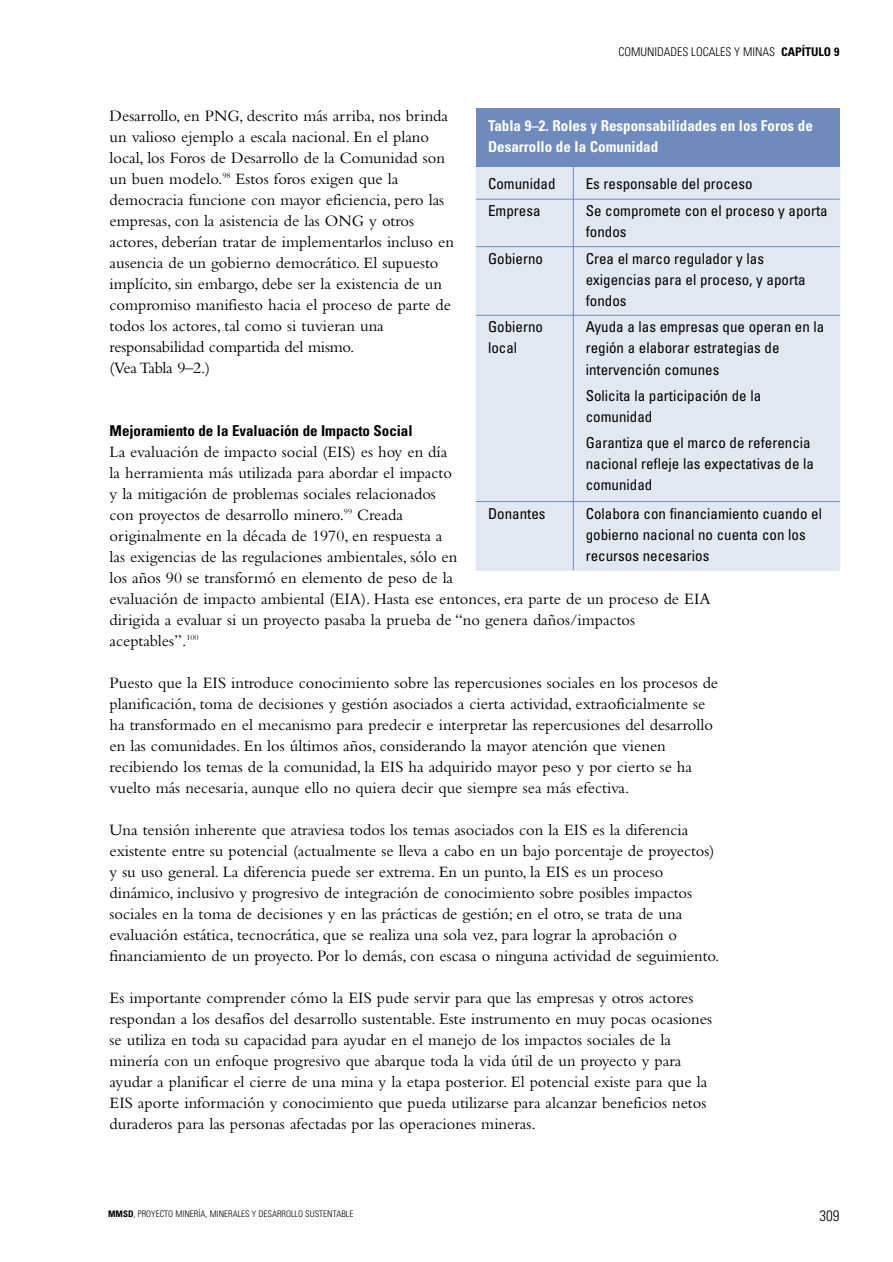
<style>
.page{position:relative;width:893px;height:1262px;background:#fff}
.page>*{position:absolute;margin:0;border:0;box-sizing:border-box;transform-origin:0 0}
.t1{font:16.5px/21px "Bembo";color:#000}
.t2{font:condensed 15px/21px "Univers";color:#000}
.t3{font:700 condensed 15px/21px "Univers";color:#fff}
.t4{font:700 condensed 15px "Univers";letter-spacing:-.005em;color:#000}
.t5{font:300 condensed 15px "Univers";color:#000}
.t6{font:300 condensed 12px "Univers";color:#000}
.t7{font:300 condensed 9px "Univers";color:#000}
.s1{font-weight:700}
</style>
<div class="page">
<div style="left:476px;top:166px;width:97px;height:33px;background:#e2e8f2"></div>
<div style="left:573px;top:166px;width:266px;height:33px;background:#e2e8f2"></div>
<div style="left:476px;top:199px;width:97px;height:48px;background:#e2e8f2"></div>
<div style="left:573px;top:199px;width:266px;height:48px;background:#e2e8f2"></div>
<div style="left:476px;top:247px;width:97px;height:68px;background:#e2e8f2"></div>
<div style="left:573px;top:247px;width:266px;height:68px;background:#e2e8f2"></div>
<div style="left:476px;top:315px;width:97px;height:186px;background:#e2e8f2"></div>
<div style="left:573px;top:315px;width:266px;height:186px;background:#e2e8f2"></div>
<div style="left:476px;top:501px;width:97px;height:69px;background:#e2e8f2"></div>
<div style="left:573px;top:501px;width:266px;height:69px;background:#e2e8f2"></div>
<hr style="left:573px;top:166px;width:1px;height:404px;background:#6f8bbd">
<hr style="left:839px;top:166px;width:1px;height:404px;background:#e2e8f2">
<hr style="left:476px;top:199px;width:363px;height:1px;background:#6f8bbd">
<hr style="left:476px;top:246px;width:363px;height:1px;background:#6f8bbd">
<hr style="left:476px;top:315px;width:363px;height:1px;background:#6f8bbd">
<hr style="left:476px;top:501px;width:363px;height:1px;background:#6f8bbd">
<hr style="left:476px;top:570px;width:363px;height:1px;background:#e2e8f2">
<div style="left:476px;top:108px;width:363px;height:59px;background:#6f8bbd"></div>
<p class="t6" style="left:618px;top:47px;width:222px">COMUNIDADES LOCALES Y MINAS <span class="s1">CAPÍTULO 9</span></p>
<p class="t1" style="left:110px;top:106px;width:346px">Desarrollo, en PNG, descrito más arriba, nos brinda un valioso ejemplo a escala nacional. En el plano local, los Foros de Desarrollo de la Comunidad son un buen modelo.<sup>98</sup> Estos foros exigen que la democracia funcione con mayor eficiencia, pero las empresas, con la asistencia de las ONG y otros actores, deberían tratar de implementarlos incluso en ausencia de un gobierno democrático. El supuesto implícito, sin embargo, debe ser la existencia de un compromiso manifiesto hacia el proceso de parte de todos los actores, tal como si tuvieran una responsabilidad compartida del mismo.<br>(Vea Tabla 9–2.)</p>
<p class="t3" style="left:488px;top:117px;width:326px">Tabla 9–2. Roles y Responsabilidades en los Foros de<br>Desarrollo de la Comunidad</p>
<p class="t2" style="left:488px;top:175px;width:69px">Comunidad</p>
<p class="t2" style="left:585px;top:175px;width:168px">Es responsable del proceso</p>
<p class="t2" style="left:488px;top:202px;width:54px">Empresa</p>
<p class="t2" style="left:585px;top:202px;width:243px">Se compromete con el proceso y aporta fondos</p>
<p class="t2" style="left:488px;top:249px;width:56px">Gobierno</p>
<p class="t2" style="left:585px;top:249px;width:221px">Crea el marco regulador y las exigencias para el proceso, y aporta fondos</p>
<p class="t2" style="left:488px;top:318px;width:56px">Gobierno local</p>
<p class="t2" style="left:585px;top:318px;width:240px">Ayuda a las empresas que operan en la región a elaborar estrategias de intervención comunes</p>
<p class="t2" style="left:585px;top:386px;width:177px">Solicita la participación de la comunidad</p>
<p class="t2" style="left:585px;top:434px;width:230px">Garantiza que el marco de referencia nacional refleje las expectativas de la comunidad</p>
<p class="t2" style="left:488px;top:504px;width:59px">Donantes</p>
<p class="t2" style="left:585px;top:504px;width:238px">Colabora con financiamiento cuando el gobierno nacional no cuenta con los recursos necesarios</p>
<p class="t4" style="left:110px;top:425px;width:304px">Mejoramiento de la Evaluación de Impacto Social</p>
<p class="t1" style="left:110px;top:442px;width:602px">La evaluación de impacto social (EIS) es hoy en día<br>la herramienta más utilizada para abordar el impacto<br>y la mitigación de problemas sociales relacionados<br>con proyectos de desarrollo minero.<sup>99</sup> Creada<br>originalmente en la década de 1970, en respuesta a<br>las exigencias de las regulaciones ambientales, sólo en<br>los años 90 se transformó en elemento de peso de la<br>evaluación de impacto ambiental (EIA). Hasta ese entonces, era parte de un proceso de EIA dirigida a evaluar si un proyecto pasaba la prueba de “no genera daños/impactos aceptables”.<sup>100</sup></p>
<p class="t1" style="left:110px;top:673px;width:610px">Puesto que la EIS introduce conocimiento sobre las repercusiones sociales en los procesos de planificación, toma de decisiones y gestión asociados a cierta actividad, extraoficialmente se ha transformado en el mecanismo para predecir e interpretar las repercusiones del desarrollo en las comunidades. En los últimos años, considerando la mayor atención que vienen recibiendo los temas de la comunidad, la EIS ha adquirido mayor peso y por cierto se ha vuelto más necesaria, aunque ello no quiera decir que siempre sea más efectiva.</p>
<p class="t1" style="left:110px;top:820px;width:611px">Una tensión inherente que atraviesa todos los temas asociados con la EIS es la diferencia existente entre su potencial (actualmente se lleva a cabo en un bajo porcentaje de proyectos) y su uso general. La diferencia puede ser extrema. En un punto, la EIS es un proceso dinámico, inclusivo y progresivo de integración de conocimiento sobre posibles impactos sociales en la toma de decisiones y en las prácticas de gestión; en el otro, se trata de una evaluación estática, tecnocrática, que se realiza una sola vez, para lograr la aprobación o financiamiento de un proyecto. Por lo demás, con escasa o ninguna actividad de seguimiento.</p>
<p class="t1" style="left:110px;top:988px;width:604px">Es importante comprender cómo la EIS pude servir para que las empresas y otros actores respondan a los desafíos del desarrollo sustentable. Este instrumento en muy pocas ocasiones se utiliza en toda su capacidad para ayudar en el manejo de los impactos sociales de la minería con un enfoque progresivo que abarque toda la vida útil de un proyecto y para ayudar a planificar el cierre de una mina y la etapa posterior. El potencial existe para que la EIS aporte información y conocimiento que pueda utilizarse para alcanzar beneficios netos duraderos para las personas afectadas por las operaciones mineras.</p>
<p class="t7" style="left:108px;top:1210px;width:247px"><span class="s1">MMSD</span>, PROYECTO MINERÍA, MINERALES Y DESARROLLO SUSTENTABLE</p>
<p class="t5" style="left:819px;top:1210px;width:21px">309</p>
</div>
